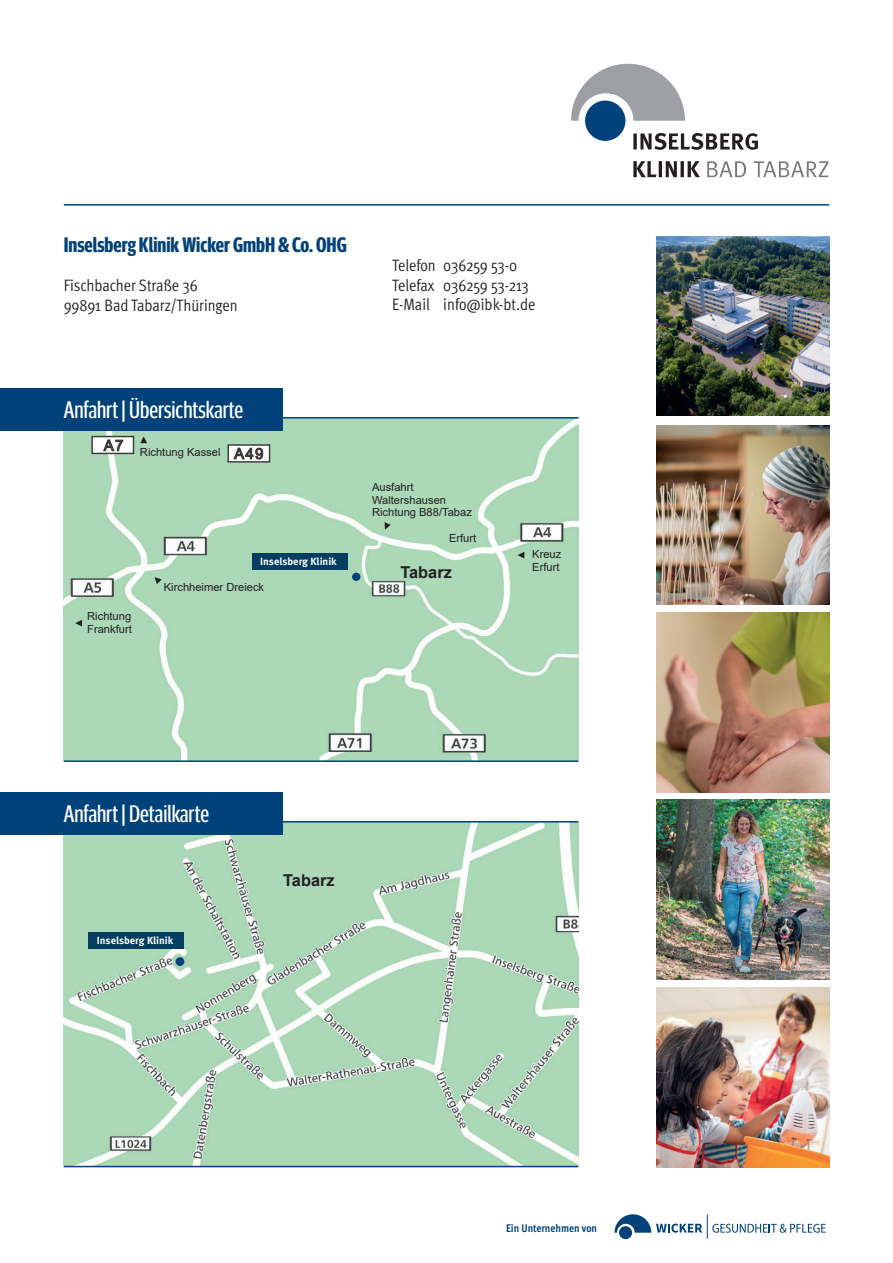
<style>
.page{position:relative;width:893px;height:1263px;background:#fff}
.page>*{position:absolute;margin:0;border:0;box-sizing:border-box;transform-origin:0 0}
.t1{font:24px "Meta Headline Pro Comp";color:#fff}
.t2{font:700 21px "Meta Headline Pro Comp";color:#004279}
.t3{font:16.5px/19.8px "Meta Pro Cond Norm";letter-spacing:-.005em;color:#231f20}
.t4{font:700 16.35px "Arial";color:#231f20}
.t5{font:14.85px "Arial";color:#3e3e3f}
.t6{font:11.1px/12.5px "Arial";color:#231f20}
.t7{font:700 condensed 11.1px "Meta Pro";color:#004279}
.t8{font:700 10.35px "Meta Pro";color:#fff}
</style>
<div class="page">
<img style="left:64px;top:419px;width:514px;height:341px">
<div style="left:252px;top:553px;width:96px;height:17px;background:#033d60"></div>
<div style="left:352px;top:573px;width:8px;height:8px;background:#004279;border-radius:50%"></div>
<svg style="left:75px;top:620px;width:7px;height:6px"></svg>
<svg style="left:518px;top:552px;width:6px;height:6px"></svg>
<svg style="left:140px;top:436px;width:7px;height:7px"></svg>
<svg style="left:385px;top:522px;width:6px;height:8px"></svg>
<svg style="left:154px;top:577px;width:8px;height:7px"></svg>
<div style="left:228px;top:445px;width:42px;height:17px;background:#fff"></div>
<div style="left:227px;top:444px;width:43px;height:19px;border:1px solid #3e3e3f"></div>
<svg style="left:234px;top:448px;width:29px;height:11px"></svg>
<div style="left:92px;top:437px;width:42px;height:16px;background:#fff"></div>
<div style="left:91px;top:436px;width:43px;height:18px;border:1px solid #3e3e3f"></div>
<svg style="left:103px;top:440px;width:20px;height:11px"></svg>
<img style="left:64px;top:822px;width:514px;height:344px">
<div style="left:89px;top:932px;width:95px;height:17px;background:#033d60"></div>
<svg style="left:614px;top:1214px;width:212px;height:25px"></svg>
<img style="left:657px;top:425px;width:173px;height:180px">
<img style="left:657px;top:236px;width:172px;height:180px">
<img style="left:657px;top:988px;width:173px;height:179px">
<img style="left:657px;top:612px;width:173px;height:180px">
<hr style="left:64px;top:204px;width:765px;height:2px;background:#004279">
<hr style="left:64px;top:760px;width:514px;height:2px;background:#004279">
<hr style="left:64px;top:1166px;width:514px;height:1px;background:#004279">
<hr style="left:64px;top:821px;width:514px;height:1px;background:#004279">
<hr style="left:64px;top:417px;width:514px;height:2px;background:#004279">
<div style="left:0;top:792px;width:283px;height:42px;background:#004279"></div>
<div style="left:0;top:388px;width:283px;height:43px;background:#004279"></div>
<img style="left:657px;top:799px;width:173px;height:180px">
<svg style="left:571px;top:64px;width:114px;height:57px"></svg>
<div style="left:585px;top:101px;width:40px;height:40px;background:#004279;border-radius:50%"></div>
<svg style="left:707px;top:161px;width:121px;height:16px"></svg>
<svg style="left:633px;top:161px;width:67px;height:16px"></svg>
<svg style="left:633px;top:133px;width:125px;height:17px"></svg>
<h2 class="t2" style="left:64px;top:228px;width:284px">Inselsberg Klinik Wicker GmbH &amp; Co. OHG</h2>
<h3 class="t3" style="left:64px;top:274px;width:175px">Fischbacher Straße 36<br>99891 Bad Tabarz/Thüringen</h3>
<h3 class="t3" style="left:392px;top:254px;width:145px">Telefon 036259 53-0<br>Telefax 036259 53-213<br>E-Mail info@ibk-bt.de</h3>
<h1 class="t1" style="left:64px;top:392px;width:181px">Anfahrt | Übersichtskarte</h1>
<h3 class="t5" style="left:104px;top:435px;width:21px">A7</h3>
<p class="t6" style="left:140px;top:446px;width:82px">Richtung Kassel</p>
<h3 class="t5" style="left:234px;top:443px;width:31px">A49</h3>
<p class="t6" style="left:87px;top:610px;width:46px">Richtung<br>Frankfurt</p>
<p class="t8" style="left:260px;top:553px;width:78px">Inselsberg Klinik</p>
<p class="t6" style="left:164px;top:580px;width:102px">Kirchheimer Dreieck</p>
<p class="t6" style="left:372px;top:481px;width:101px">Ausfahrt<br>Waltershausen<br>Richtung B88/Tabaz</p>
<p class="t6" style="left:449px;top:532px;width:29px">Erfurt</p>
<h3 class="t4" style="left:400px;top:561px;width:53px">Tabarz</h3>
<p class="t6" style="left:532px;top:548px;width:31px">Kreuz<br>Erfurt</p>
<h1 class="t1" style="left:64px;top:796px;width:147px">Anfahrt | Detailkarte</h1>
<p class="t8" style="left:97px;top:932px;width:78px">Inselsberg Klinik</p>
<h3 class="t4" style="left:283px;top:869px;width:53px">Tabarz</h3>
<p class="t7" style="left:506px;top:1219px;width:92px">Ein Unternehmen von</p>
</div>
